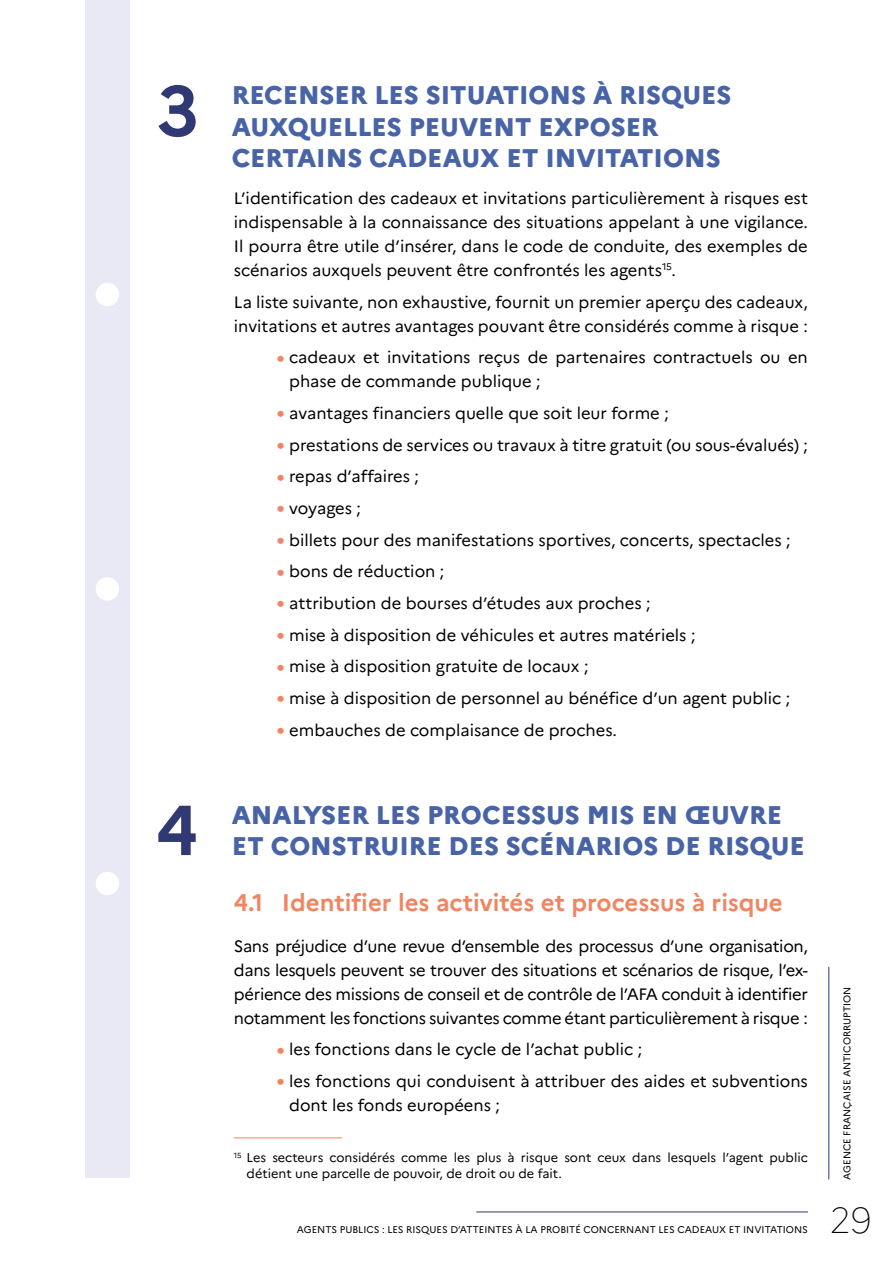
<style>
.page{position:relative;width:893px;height:1263px;background:#fff}
.page>*{position:absolute;margin:0;border:0;box-sizing:border-box;transform-origin:0 0}
.MF_Titre1_2ligne_H2{font:700 70.5px "Marianne";color:#303974}
.t1{font:100 36px "Marianne";color:#000}
.MF_Titre1_2ligne_H2-2{font:800 25.5px/31.5px "Marianne";color:#4864a7}
.MF_Titre1_1_H3{font:700 24px "Marianne";color:#ef8663}
.MF_TexteCourant{font:16.5px/24px "Marianne";color:#000}
.MF_NotesBasPage_Fich{font:12.75px/15.8px "Marianne";color:#000}
.t2{font:9.75px "Marianne";color:#000}
.s1{font-size:24px;color:#ef8663}
</style>
<div class="page">
<div style="left:85px;top:0;width:45px;height:1178px;background:#e9e9f5"></div>
<hr style="left:476px;top:1211px;width:332px;height:1px;background:#303974">
<hr style="left:828px;top:967px;width:1px;height:212px;background:#303974">
<div style="left:96px;top:283px;width:23px;height:23px;background:#fff;border-radius:50%"></div>
<div style="left:96px;top:577px;width:23px;height:24px;background:#fff;border-radius:50%"></div>
<div style="left:96px;top:872px;width:23px;height:23px;background:#fff;border-radius:50%"></div>
<hr style="left:234px;top:1137px;width:108px;height:1px;background:#ef8663">
<h2 class="MF_Titre1_2ligne_H2" style="left:157px;top:68px;width:44px">3</h2>
<h2 class="MF_Titre1_2ligne_H2-2" style="left:232px;top:79px;width:501px">RECENSER LES SITUATIONS À RISQUES<br>AUXQUELLES PEUVENT EXPOSER<br>CERTAINS CADEAUX ET INVITATIONS</h2>
<p class="MF_TexteCourant" style="left:234px;top:186px;width:576px;text-align:justify">L’identification des cadeaux et invitations particulièrement à risques est indispensable à la connaissance des situations appelant à une vigilance.<br>Il pourra être utile d’insérer, dans le code de conduite, des exemples de scénarios auxquels peuvent être confrontés les agents<sup>15</sup>.</p>
<p class="MF_TexteCourant" style="left:234px;top:290px;width:576px">La liste suivante, non exhaustive, fournit un premier aperçu des cadeaux, invitations et autres avantages pouvant être considérés comme à risque :</p>
<p class="MF_TexteCourant" style="left:289px;top:345px;width:520px;text-indent:-13px"><span class="s1">•</span> cadeaux et invitations reçus de partenaires contractuels ou en phase de commande publique ;</p>
<p class="MF_TexteCourant" style="left:276px;top:401px;width:394px"><span class="s1">•</span> avantages financiers quelle que soit leur forme ;</p>
<p class="MF_TexteCourant" style="left:276px;top:433px;width:533px"><span class="s1">•</span> prestations de services ou travaux à titre gratuit (ou sous-évalués) ;</p>
<p class="MF_TexteCourant" style="left:276px;top:464px;width:144px"><span class="s1">•</span> repas d’affaires ;</p>
<p class="MF_TexteCourant" style="left:276px;top:496px;width:86px"><span class="s1">•</span> voyages ;</p>
<p class="MF_TexteCourant" style="left:276px;top:528px;width:516px"><span class="s1">•</span> billets pour des manifestations sportives, concerts, spectacles ;</p>
<p class="MF_TexteCourant" style="left:276px;top:559px;width:169px"><span class="s1">•</span> bons de réduction ;</p>
<p class="MF_TexteCourant" style="left:276px;top:591px;width:376px"><span class="s1">•</span> attribution de bourses d’études aux proches ;</p>
<p class="MF_TexteCourant" style="left:276px;top:623px;width:421px"><span class="s1">•</span> mise à disposition de véhicules et autres matériels ;</p>
<p class="MF_TexteCourant" style="left:276px;top:654px;width:314px"><span class="s1">•</span> mise à disposition gratuite de locaux ;</p>
<p class="MF_TexteCourant" style="left:276px;top:686px;width:515px"><span class="s1">•</span> mise à disposition de personnel au bénéfice d’un agent public ;</p>
<p class="MF_TexteCourant" style="left:276px;top:718px;width:342px"><span class="s1">•</span> embauches de complaisance de proches.</p>
<h2 class="MF_Titre1_2ligne_H2" style="left:156px;top:787px;width:44px">4</h2>
<h2 class="MF_Titre1_2ligne_H2-2" style="left:232px;top:799px;width:574px">ANALYSER LES PROCESSUS MIS EN ŒUVRE<br>ET CONSTRUIRE DES SCÉNARIOS DE RISQUE</h2>
<h3 class="MF_Titre1_1_H3" style="left:234px;top:887px;width:550px">4.1 Identifier les activités et processus à risque</h3>
<p class="MF_TexteCourant" style="left:234px;top:934px;width:576px;text-align:justify">Sans préjudice d’une revue d’ensemble des processus d’une organisation, dans lesquels peuvent se trouver des situations et scénarios de risque, l’ex&shy;périence des missions de conseil et de contrôle de l’AFA conduit à identifier notamment les fonctions suivantes comme étant particulièrement à risque :</p>
<p class="MF_TexteCourant" style="left:276px;top:1037px;width:367px"><span class="s1">•</span> les fonctions dans le cycle de l’achat public ;</p>
<p class="MF_TexteCourant" style="left:289px;top:1069px;width:520px;text-indent:-13px"><span class="s1">•</span> les fonctions qui conduisent à attribuer des aides et subventions dont les fonds européens ;</p>
<p class="MF_NotesBasPage_Fich" style="left:247px;top:1150px;width:563px;text-indent:-13px"><sup>15</sup> Les secteurs considérés comme les plus à risque sont ceux dans lesquels l’agent public détient une parcelle de pouvoir, de droit ou de fait.</p>
<p class="t2" style="left:297px;top:1224px;width:513px">AGENTS PUBLICS : LES RISQUES D’ATTEINTES À LA PROBITÉ CONCERNANT LES CADEAUX ET INVITATIONS</p>
<p class="t2" style="left:841px;top:1179px;width:194px;rotate:-90deg">AGENCE FRANÇAISE ANTICORRUPTION</p>
<h2 class="t1" style="left:829px;top:1198px;width:44px">29</h2>
</div>
